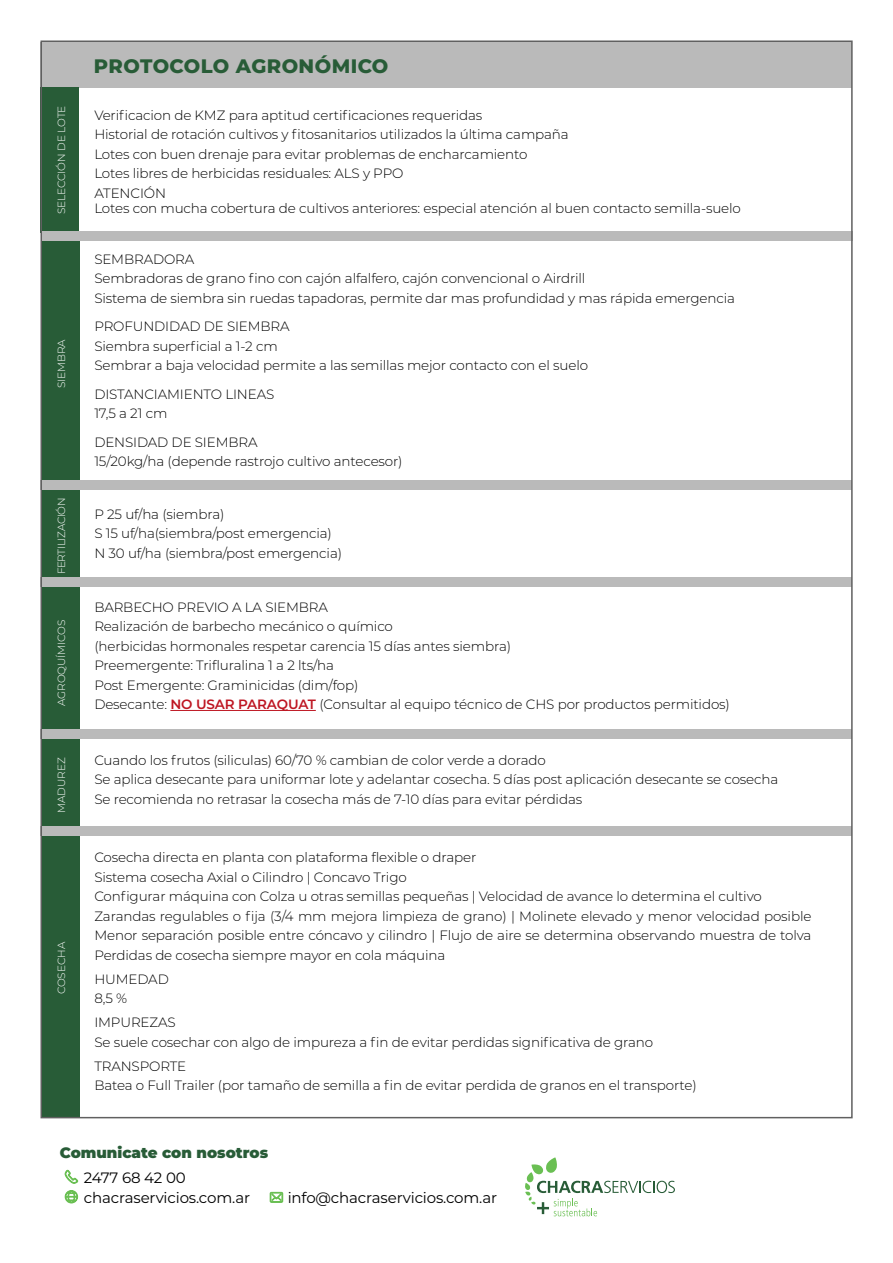
<style>
.page{position:relative;width:893px;height:1263px;background:#fff}
.page>*{position:absolute;margin:0;border:0;box-sizing:border-box;transform-origin:0 0}
.t1{font:800 19.5px "Montserrat";letter-spacing:.02em;color:#285c37}
.t2{font:15px/19.5px "Montserrat";letter-spacing:-.01em;color:#000}
.t3{font:900 15px "Montserrat";color:#285c37}
.t4{font:300 13.5px/19.5px "Montserrat";letter-spacing:-.01em;color:#000}
.t5{font:300 10.5px "Montserrat";letter-spacing:-.01em;color:#fff}
.t6{font:300 10.5px "Montserrat";letter-spacing:-.035em;color:#fff}
.s1{font-weight:600;color:#be1622}
</style>
<div class="page">
<svg style="left:525px;top:1157px;width:150px;height:59px"></svg>
<div style="left:40px;top:42px;width:812px;height:45px;background:#bababa"></div>
<hr style="left:170px;top:710px;width:146px;height:1px;background:#be1622">
<div style="left:40px;top:87px;width:39px;height:145px;background:#285c37"></div>
<div style="left:41px;top:241px;width:39px;height:239px;background:#285c37"></div>
<div style="left:41px;top:488px;width:39px;height:90px;background:#285c37"></div>
<div style="left:41px;top:585px;width:39px;height:144px;background:#285c37"></div>
<div style="left:41px;top:737px;width:39px;height:89px;background:#285c37"></div>
<div style="left:41px;top:835px;width:39px;height:283px;background:#285c37"></div>
<div style="left:41px;top:232px;width:812px;height:9px;background:#bababa"></div>
<div style="left:40px;top:480px;width:812px;height:9px;background:#bababa"></div>
<div style="left:40px;top:578px;width:812px;height:8px;background:#bababa"></div>
<div style="left:40px;top:729px;width:812px;height:9px;background:#bababa"></div>
<div style="left:40px;top:826px;width:812px;height:10px;background:#bababa"></div>
<svg style="left:65px;top:1170px;width:13px;height:14px"></svg>
<svg style="left:270px;top:1192px;width:13px;height:11px"></svg>
<svg style="left:65px;top:1190px;width:13px;height:13px"></svg>
<p class="t5" style="left:54px;top:214px;width:110px;rotate:-90deg">SELECCIÓN DE LOTE</p>
<p class="t5" style="left:54px;top:388px;width:50px;rotate:-90deg">SIEMBRA</p>
<p class="t6" style="left:54px;top:574px;width:78px;rotate:-90deg">FERTILIZACIÓN</p>
<p class="t5" style="left:54px;top:706px;width:88px;rotate:-90deg">AGROQUÍMICOS</p>
<p class="t5" style="left:54px;top:813px;width:57px;rotate:-90deg">MADUREZ</p>
<p class="t5" style="left:54px;top:994px;width:54px;rotate:-90deg">COSECHA</p>
<h1 class="t1" style="left:94px;top:52px;width:296px">PROTOCOLO AGRONÓMICO</h1>
<p class="t4" style="left:94px;top:105px;width:476px">Verificacion de KMZ para aptitud certificaciones requeridas<br>Historial de rotación cultivos y fitosanitarios utilizados la última campaña Lotes con buen drenaje para evitar problemas de encharcamiento<br>Lotes libres de herbicidas residuales: ALS y PPO<br>ATENCIÓN</p>
<p class="t4" style="left:94px;top:198px;width:648px">Lotes con mucha cobertura de cultivos anteriores: especial atención al buen contacto semilla-suelo</p>
<p class="t4" style="left:94px;top:249px;width:642px">SEMBRADORA<br>Sembradoras de grano fino con cajón alfalfero, cajón convencional o Airdrill<br>Sistema de siembra sin ruedas tapadoras, permite dar mas profundidad y mas rápida emergencia</p>
<p class="t4" style="left:94px;top:316px;width:495px">PROFUNDIDAD DE SIEMBRA<br>Siembra superficial a 1-2 cm<br>Sembrar a baja velocidad permite a las semillas mejor contacto con el suelo</p>
<p class="t4" style="left:94px;top:383px;width:181px">DISTANCIAMIENTO LINEAS<br>17,5 a 21 cm</p>
<p class="t4" style="left:94px;top:431px;width:310px">DENSIDAD DE SIEMBRA<br>15/20kg/ha (depende rastrojo cultivo antecesor)</p>
<p class="t4" style="left:94px;top:503px;width:249px">P 25 uf/ha (siembra)<br>S 15 uf/ha(siembra/post emergencia)<br>N 30 uf/ha (siembra/post emergencia)</p>
<p class="t4" style="left:94px;top:596px;width:637px">BARBECHO PREVIO A LA SIEMBRA<br>Realización de barbecho mecánico o químico<br>(herbicidas hormonales respetar carencia 15 días antes siembra)<br>Preemergente: Trifluralina 1 a 2 lts/ha<br>Post Emergente: Graminicidas (dim/fop)<br>Desecante: <span class="s1">NO USAR PARAQUAT</span> (Consultar al equipo técnico de CHS por productos permitidos)</p>
<p class="t4" style="left:94px;top:750px;width:685px">Cuando los frutos (siliculas) 60/70 % cambian de color verde a dorado<br>Se aplica desecante para uniformar lote y adelantar cosecha. 5 días post aplicación desecante se cosecha<br>Se recomienda no retrasar la cosecha más de 7-10 días para evitar pérdidas</p>
<p class="t4" style="left:94px;top:847px;width:719px">Cosecha directa en planta con plataforma flexible o draper<br>Sistema cosecha Axial o Cilindro | Concavo Trigo<br>Configurar máquina con Colza u otras semillas pequeñas | Velocidad de avance lo determina el cultivo Zarandas regulables o fija (3/4 mm mejora limpieza de grano) | Molinete elevado y menor velocidad posible Menor separación posible entre cóncavo y cilindro | Flujo de aire se determina observando muestra de tolva Perdidas de cosecha siempre mayor en cola máquina</p>
<p class="t4" style="left:94px;top:969px;width:76px">HUMEDAD<br>8,5 %</p>
<p class="t4" style="left:94px;top:1012px;width:560px">IMPUREZAS<br>Se suele cosechar con algo de impureza a fin de evitar perdidas significativa de grano</p>
<p class="t4" style="left:94px;top:1055px;width:604px">TRANSPORTE<br>Batea o Full Trailer (por tamaño de semilla a fin de evitar perdida de granos en el transporte)</p>
<p class="t3" style="left:60px;top:1143px;width:210px">Comunicate con nosotros</p>
<p class="t2" style="left:84px;top:1167px;width:168px">2477 68 42 00 chacraservicios.com.ar</p>
<p class="t2" style="left:288px;top:1187px;width:211px">info@chacraservicios.com.ar</p>
</div>
